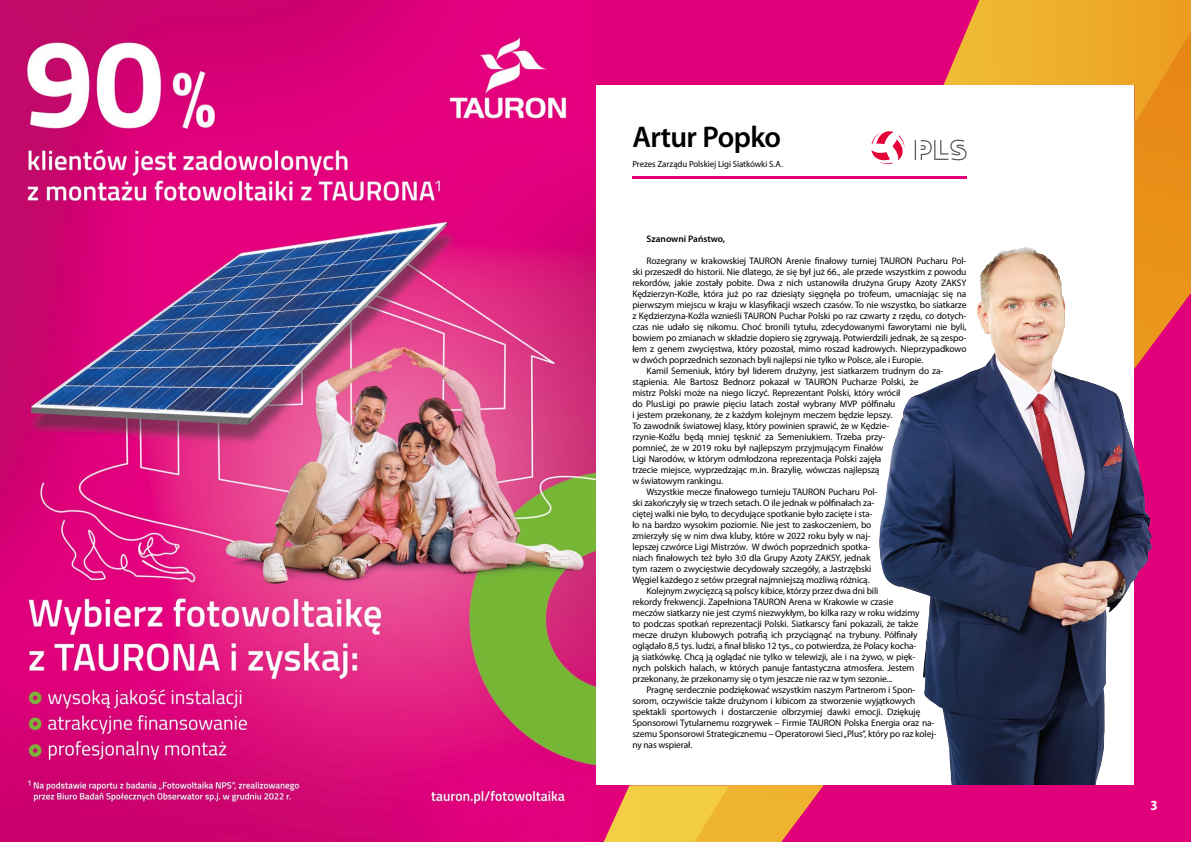
<style>
.page{position:relative;width:1191px;height:842px;background:#fff}
.page>*{position:absolute;margin:0;border:0;box-sizing:border-box;transform-origin:0 0}
.t1{font:600 30px "Myriad Pro";letter-spacing:-.025em;color:#000}
.t2{font:700 semi-condensed 14px "Myriad Pro";color:#fff}
.t3{font:9.5px "Myriad Pro";letter-spacing:-.01em;color:#000}
.t4{font:600 9.5px "Myriad Pro";color:#000}
.t5{font:9px "Myriad Pro";letter-spacing:-.01em;color:#000}
</style>
<div class="page">
<img style="left:0;top:0;width:595px;height:842px">
<svg style="left:871px;top:131px;width:33px;height:34px"></svg>
<hr style="left:632px;top:176px;width:334px;height:3px;background:#e2007a">
<img style="left:923px;top:619px;width:182px;height:166px">
<div style="left:595px;top:785px;width:596px;height:57px;background:#e2007a"></div>
<div style="left:595px;top:0;width:596px;height:85px;background:#e2007a"></div>
<div style="left:1134px;top:55px;width:57px;height:759px;background:#e2007a"></div>
<svg style="left:914px;top:0;width:277px;height:345px"></svg>
<svg style="left:603px;top:785px;width:220px;height:57px"></svg>
<img style="left:879px;top:248px;width:273px;height:371px">
<h1 class="t1" style="left:632px;top:121px;width:150px">Artur Popko</h1>
<p class="t5" style="left:632px;top:159px;width:152px">Prezes Zarządu Polskiej Ligi Siatkówki S.A.</p>
<p class="t4" style="left:646px;top:234px;width:80px">Szanowni Państwo,</p>
<p class="t3" style="left:646px;top:256px;width:321px">Rozegrany w krakowskiej TAURON Arenie finałowy turniej TAURON Pucharu Pol-</p>
<p class="t3" style="left:632px;top:267px;width:336px">ski przeszedł do historii. Nie dlatego, że się był już 66., ale przede wszystkim z powodu</p>
<p class="t3" style="left:632px;top:278px;width:335px">rekordów, jakie zostały pobite. Dwa z nich ustanowiła drużyna Grupy Azoty ZAKSY</p>
<p class="t3" style="left:632px;top:289px;width:335px">Kędzierzyn-Koźle, która już po raz dziesiąty sięgnęła po trofeum, umacniając się na</p>
<p class="t3" style="left:632px;top:300px;width:336px">pierwszym miejscu w kraju w klasyfikacji wszech czasów. To nie wszystko, bo siatkarze</p>
<p class="t3" style="left:632px;top:311px;width:336px">z Kędzierzyna-Koźla wznieśli TAURON Puchar Polski po raz czwarty z rzędu, co dotych-</p>
<p class="t3" style="left:632px;top:322px;width:336px">czas nie udało się nikomu. Choć bronili tytułu, zdecydowanymi faworytami nie byli,</p>
<p class="t3" style="left:632px;top:333px;width:336px">bowiem po zmianach w składzie dopiero się zgrywają. Potwierdzili jednak, że są zespo-</p>
<p class="t3" style="left:632px;top:344px;width:336px">łem z genem zwycięstwa, który pozostał, mimo roszad kadrowych. Nieprzypadkowo</p>
<p class="t3" style="left:632px;top:355px;width:292px">w dwóch poprzednich sezonach byli najlepsi nie tylko w Polsce, ale i Europie.</p>
<p class="t3" style="left:646px;top:366px;width:298px">Kamil Semeniuk, który był liderem drużyny, jest siatkarzem trudnym do za-</p>
<p class="t3" style="left:632px;top:377px;width:287px">stąpienia. Ale Bartosz Bednorz pokazał w TAURON Pucharze Polski, że</p>
<p class="t3" style="left:632px;top:388px;width:270px">mistrz Polski może na niego liczyć. Reprezentant Polski, który wrócił</p>
<p class="t3" style="left:632px;top:399px;width:265px">do PlusLigi po prawie pięciu latach został wybrany MVP półfinału</p>
<p class="t3" style="left:632px;top:410px;width:261px">i jestem przekonany, że z każdym kolejnym meczem będzie lepszy.</p>
<p class="t3" style="left:632px;top:421px;width:259px">To zawodnik światowej klasy, który powinien sprawić, że w Kędzie-</p>
<p class="t3" style="left:632px;top:432px;width:255px">rzynie-Koźlu będą mniej tęsknić za Semeniukiem. Trzeba przy-</p>
<p class="t3" style="left:632px;top:443px;width:252px">pomnieć, że w 2019 roku był najlepszym przyjmującym Finałów</p>
<p class="t3" style="left:632px;top:454px;width:251px">Ligi Narodów, w którym odmłodzona reprezentacja Polski zajęła</p>
<p class="t3" style="left:632px;top:465px;width:249px">trzecie miejsce, wyprzedzając m.in. Brazylię, wówczas najlepszą</p>
<p class="t3" style="left:632px;top:476px;width:92px">w światowym rankingu.</p>
<p class="t3" style="left:646px;top:487px;width:232px">Wszystkie mecze finałowego turnieju TAURON Pucharu Pol-</p>
<p class="t3" style="left:632px;top:498px;width:244px">ski zakończyły się w trzech setach. O ile jednak w półfinałach za-</p>
<p class="t3" style="left:632px;top:509px;width:242px">ciętej walki nie było, to decydujące spotkanie było zacięte i sta-</p>
<p class="t3" style="left:632px;top:520px;width:241px">ło na bardzo wysokim poziomie. Nie jest to zaskoczeniem, bo</p>
<p class="t3" style="left:632px;top:531px;width:240px">zmierzyły się w nim dwa kluby, które w 2022 roku były w naj-</p>
<p class="t3" style="left:632px;top:542px;width:240px">lepszej czwórce Ligi Mistrzów. W dwóch poprzednich spotka-</p>
<p class="t3" style="left:632px;top:553px;width:240px">niach finałowych też było 3:0 dla Grupy Azoty ZAKSY, jednak</p>
<p class="t3" style="left:632px;top:564px;width:240px">tym razem o zwycięstwie decydowały szczegóły, a Jastrzębski</p>
<p class="t3" style="left:632px;top:575px;width:239px">Węgiel każdego z setów przegrał najmniejszą możliwą różnicą.</p>
<p class="t3" style="left:646px;top:586px;width:233px">Kolejnym zwycięzcą są polscy kibice, którzy przez dwa dni bili</p>
<p class="t3" style="left:632px;top:597px;width:262px">rekordy frekwencji. Zapełniona TAURON Arena w Krakowie w czasie</p>
<p class="t3" style="left:632px;top:608px;width:288px">meczów siatkarzy nie jest czymś niezwykłym, bo kilka razy w roku widzimy</p>
<p class="t3" style="left:632px;top:619px;width:288px">to podczas spotkań reprezentacji Polski. Siatkarscy fani pokazali, że także</p>
<p class="t3" style="left:632px;top:630px;width:287px">mecze drużyn klubowych potrafią ich przyciągnąć na trybuny. Półfinały</p>
<p class="t3" style="left:632px;top:641px;width:286px">oglądało 8,5 tys. ludzi, a finał blisko 12 tys., co potwierdza, że Polacy kocha-</p>
<p class="t3" style="left:632px;top:652px;width:285px">ją siatkówkę. Chcą ją oglądać nie tylko w telewizji, ale i na żywo, w pięk-</p>
<p class="t3" style="left:632px;top:663px;width:284px">nych polskich halach, w których panuje fantastyczna atmosfera. Jestem</p>
<p class="t3" style="left:632px;top:674px;width:261px">przekonany, że przekonamy się o tym jeszcze nie raz w tym sezonie...</p>
<p class="t3" style="left:646px;top:685px;width:270px">Pragnę serdecznie podziękować wszystkim naszym Partnerom i Spon-</p>
<p class="t3" style="left:632px;top:696px;width:285px">sorom, oczywiście także drużynom i kibicom za stworzenie wyjątkowych</p>
<p class="t3" style="left:632px;top:707px;width:290px">spektakli sportowych i dostarczenie olbrzymiej dawki emocji. Dziękuję</p>
<p class="t3" style="left:632px;top:718px;width:304px">Sponsorowi Tytularnemu rozgrywek – Firmie TAURON Polska Energia oraz na-</p>
<p class="t3" style="left:632px;top:729px;width:306px">szemu Sponsorowi Strategicznemu – Operatorowi Sieci „Plus”, który po raz kolej-</p>
<p class="t3" style="left:632px;top:740px;width:61px">ny nas wspierał.</p>
<h2 class="t2" style="left:1150px;top:798px;width:9px">3</h2>
</div>
